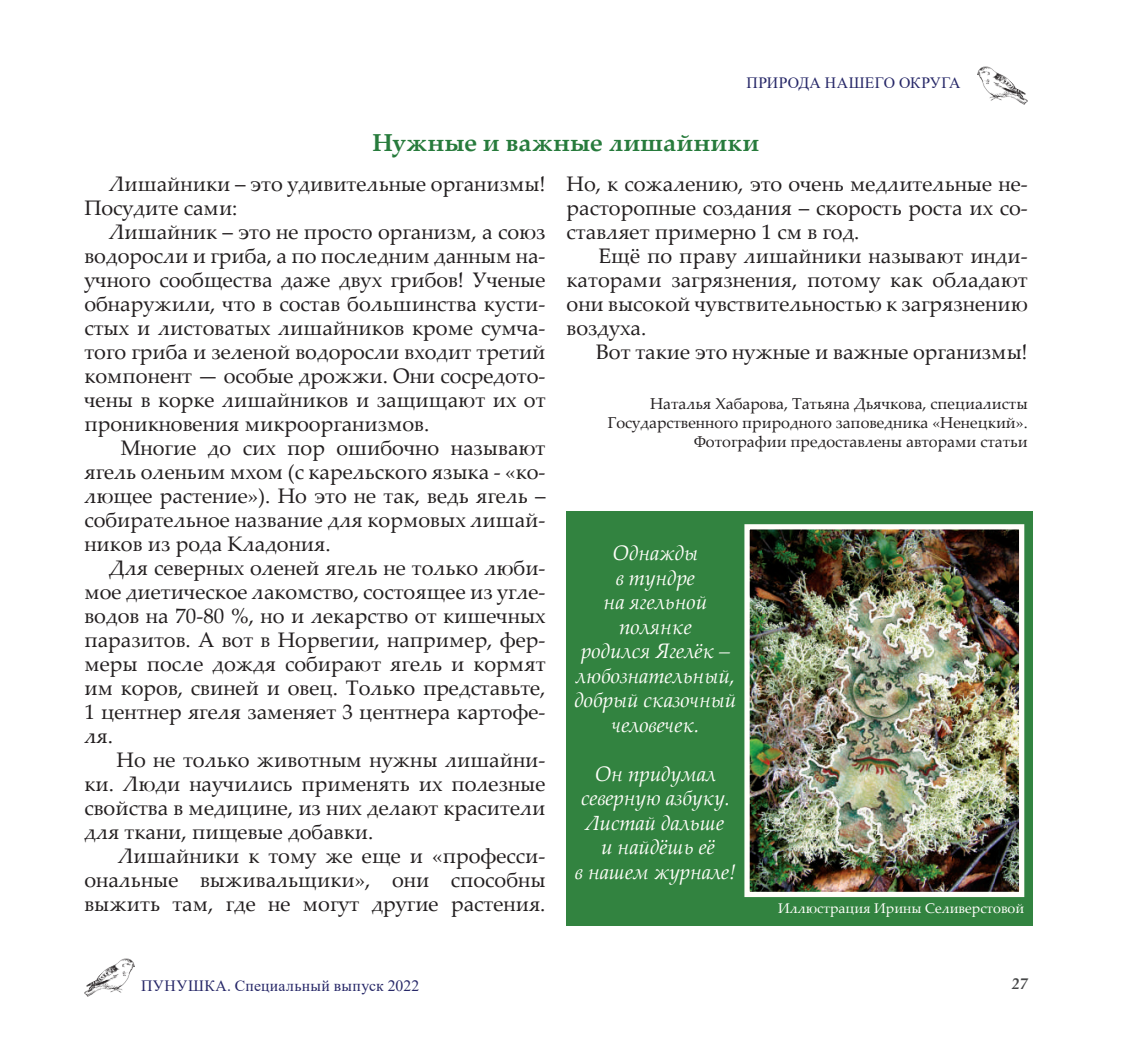
<style>
.page{position:relative;width:1127px;height:1052px;background:#fff}
.page>*{position:absolute;margin:0;border:0;box-sizing:border-box;transform-origin:0 0}
.t1{font:700 24.5px "Palatino Linotype";letter-spacing:.025em;color:#277b3c}
.t2{font:21px/24px "Palatino Linotype";color:#231f20;text-align:justify}
.t3{font:italic 21px/24.5px "Palatino Linotype";letter-spacing:-.01em;color:#fffefa;text-align:center}
.t4{font:15.75px/18.9px "Palatino Linotype";color:#231f20;text-align:right}
.t5{font:15.75px "Times New Roman";letter-spacing:.025em;color:#272868}
.t6{font:italic 700 15.75px "Palatino Linotype";color:#454647}
.t7{font:14px "Palatino Linotype";color:#fffefa}
</style>
<div class="page">
<img style="left:977px;top:66px;width:50px;height:39px">
<img style="left:84px;top:958px;width:51px;height:39px">
<div style="left:566px;top:511px;width:466px;height:415px;background:#328340"></div>
<img style="left:750px;top:530px;width:267px;height:361px">
<div style="left:744px;top:524px;width:279px;height:373px;border:5px solid #fffefa"></div>
<p class="t5" style="left:746px;top:71px;width:215px">ПРИРОДА НАШЕГО ОКРУГА</p>
<p class="t1" style="left:372px;top:125px;width:388px">Нужные и важные лишайники</p>
<p class="t2" style="left:84px;top:171px;width:462px;text-indent:25px">Лишайники – это удивительные организмы!<br>Посудите сами:</p>
<p class="t2" style="left:84px;top:219px;width:462px;text-indent:25px">Лишайник – это не просто организм, а союз водоросли и гриба, а по последним данным на&shy;учного сообщества даже двух грибов! Ученые обнаружили, что в состав большинства кусти&shy;стых и листоватых лишайников кроме сумча&shy;того гриба и зеленой водоросли входит третий компонент — особые дрожжи. Они сосредото&shy;чены в корке лишайников и защищают их от проникновения микроорганизмов.</p>
<p class="t2" style="left:84px;top:435px;width:462px;text-indent:36px">Многие до сих пор ошибочно называют ягель оленьим мхом (с карельского языка - «ко&shy;лющее растение»). Но это не так, ведь ягель – собирательное название для кормовых лишай&shy;ников из рода Кладония.</p>
<p class="t2" style="left:84px;top:555px;width:462px;text-indent:25px">Для северных оленей ягель не только люби&shy;мое диетическое лакомство, состоящее из угле&shy;водов на 70-80 %, но и лекарство от кишечных паразитов. А вот в Норвегии, например, фер&shy;меры после дождя собирают ягель и кормят им коров, свиней и овец. Только представьте, 1 центнер ягеля заменяет 3 центнера картофе&shy;ля.</p>
<p class="t2" style="left:84px;top:746px;width:462px;text-indent:32px">Но не только животным нужны лишайни&shy;ки. Люди научились применять их полезные свойства в медицине, из них делают красители для ткани, пищевые добавки.</p>
<p class="t2" style="left:84px;top:842px;width:462px;text-indent:34px">Лишайники к тому же еще и «професси&shy;ональные выживальщики», они способны выжить там, где не могут другие растения.</p>
<p class="t2" style="left:566px;top:171px;width:462px">Но, к сожалению, это очень медлительные не&shy;расторопные создания – скорость роста их со&shy;ставляет примерно 1 см в год.</p>
<p class="t2" style="left:566px;top:243px;width:462px;text-indent:32px">Ещё по праву лишайники называют инди&shy;каторами загрязнения, потому как обладают они высокой чувствительностью к загрязнению воздуха.</p>
<p class="t2" style="left:596px;top:339px;width:433px">Вот такие это нужные и важные организмы!</p>
<p class="t4" style="left:607px;top:394px;width:421px">Наталья Хабарова, Татьяна Дьячкова, специалисты<br>Государственного природного заповедника «Ненецкий».<br>Фотографии предоставлены авторами статьи</p>
<p class="t3" style="left:574px;top:540px;width:164px">Однажды<br>в тундре<br>на ягельной полянке<br>родился Ягелёк – любознательный, добрый сказочный человечек.</p>
<p class="t3" style="left:574px;top:760px;width:163px">Он придумал северную азбуку.<br>Листай дальше<br>и найдёшь её<br>в нашем журнале!</p>
<p class="t7" style="left:777px;top:898px;width:248px">Иллюстрация Ирины Селиверстовой</p>
<p class="t5" style="left:141px;top:974px;width:280px">ПУНУШКА. Специальный выпуск 2022</p>
<p class="t6" style="left:1011px;top:972px;width:17px">27</p>
</div>
